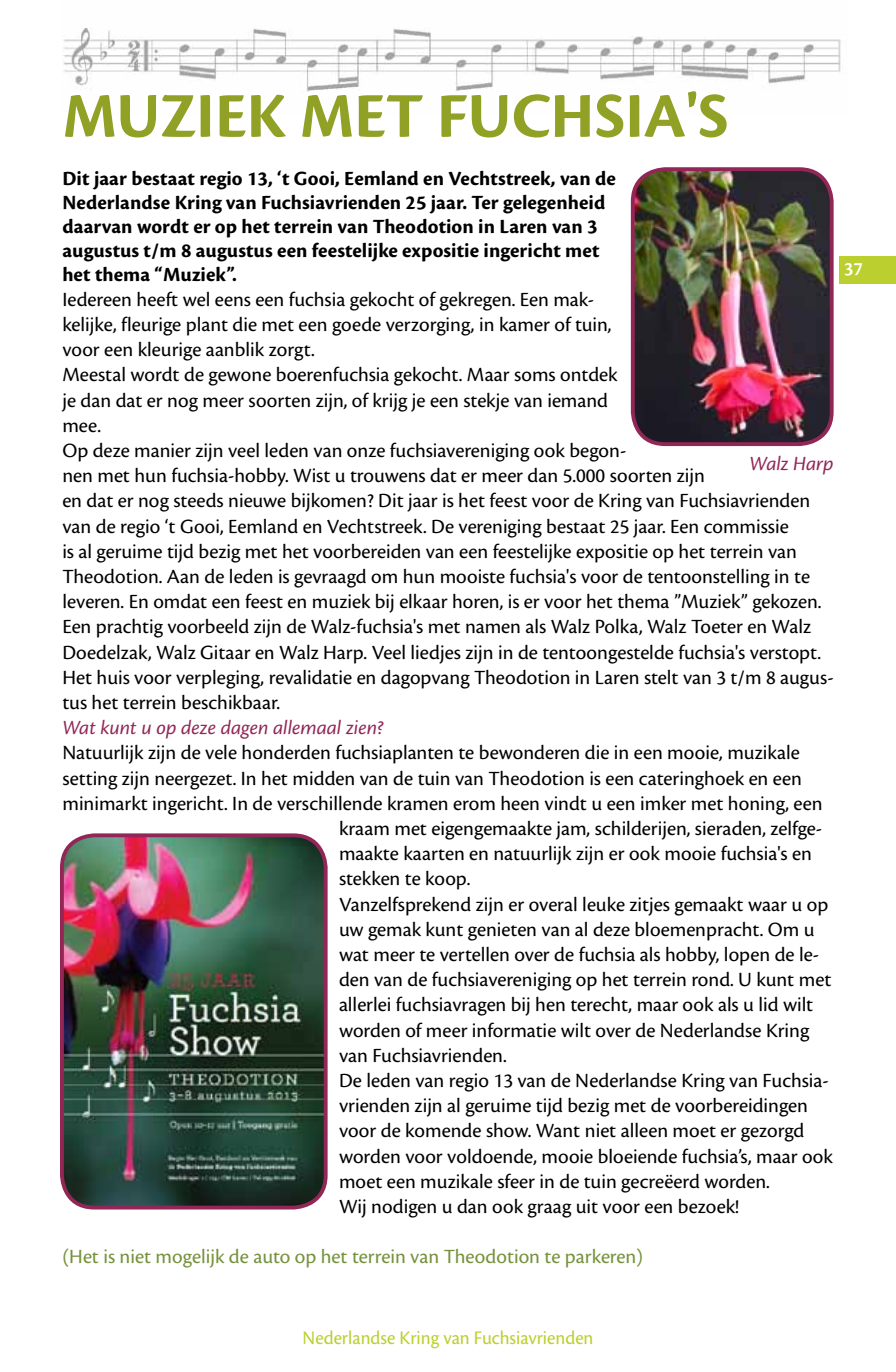
<style>
.page{position:relative;width:896px;height:1372px;background:#fff}
.page>*{position:absolute;margin:0;border:0;box-sizing:border-box;transform-origin:0 0}
.t1{font:700 66px "Cronos Pro";color:#90a126}
.t2{font:21px/25.2px "Cronos Pro";color:#000}
.t3{font:700 21px/24px "Cronos Pro";letter-spacing:.005em;color:#000}
.t4{font:21px "Cronos Pro";color:#76923c}
.t5{font:italic 21px "Cronos Pro";letter-spacing:-.005em;color:#922757}
.t6{font:20px "Cronos Pro";color:#bbd02f;scale:.96 1}
.t7{font:600 20px "Cronos Pro";color:#fff;scale:.96 1}
</style>
<div class="page">
<img style="left:62px;top:28px;width:779px;height:59px">
<svg style="left:62px;top:84px;width:228px;height:6px"></svg>
<svg style="left:298px;top:84px;width:129px;height:8px"></svg>
<svg style="left:455px;top:87px;width:36px;height:4px"></svg>
<img style="left:633px;top:169px;width:198px;height:275px">
<div style="left:631px;top:167px;width:202px;height:279px;border:4px solid #922757;border-radius:32px"></div>
<img style="left:62px;top:838px;width:264px;height:370px">
<div style="left:60px;top:833px;width:268px;height:376px;border:4px solid #922757;border-radius:32px"></div>
<div style="left:839px;top:256px;width:57px;height:27px;background:#bbd02f"></div>
<h1 class="t1" style="left:62px;top:78px;width:668px">MUZIEK MET FUCHSIA'S</h1>
<p class="t3" style="left:62px;top:166px;width:555px">Dit jaar bestaat regio 13, ‘t Gooi, Eemland en Vechtstreek, van de Nederlandse Kring van Fuchsiavrienden 25 jaar. Ter gelegenheid daarvan wordt er op het terrein van Theodotion in Laren van 3 augustus t/m 8 augustus een feestelijke expositie ingericht met het thema “Muziek”.</p>
<p class="t2" style="left:62px;top:287px;width:773px">Iedereen heeft wel eens een fuchsia gekocht of gekregen. Een mak-<br>kelijke, fleurige plant die met een goede verzorging, in kamer of tuin,<br>voor een kleurige aanblik zorgt.<br>Meestal wordt de gewone boerenfuchsia gekocht. Maar soms ontdek<br>je dan dat er nog meer soorten zijn, of krijg je een stekje van iemand<br>mee.<br>Op deze manier zijn veel leden van onze fuchsiavereniging ook begon-<br>nen met hun fuchsia-hobby. Wist u trouwens dat er meer dan 5.000 soorten zijn<br>en dat er nog steeds nieuwe bijkomen? Dit jaar is het feest voor de Kring van Fuchsiavrienden van de regio ‘t Gooi, Eemland en Vechtstreek. De vereniging bestaat 25 jaar. Een commissie<br>is al geruime tijd bezig met het voorbereiden van een feestelijke expositie op het terrein van Theodotion. Aan de leden is gevraagd om hun mooiste fuchsia's voor de tentoonstelling in te leveren. En omdat een feest en muziek bij elkaar horen, is er voor het thema ”Muziek” gekozen.<br>Een prachtig voorbeeld zijn de Walz-fuchsia's met namen als Walz Polka, Walz Toeter en Walz Doedelzak, Walz Gitaar en Walz Harp. Veel liedjes zijn in de tentoongestelde fuchsia's verstopt.<br>Het huis voor verpleging, revalidatie en dagopvang Theodotion in Laren stelt van 3 t/m 8 augus&shy;tus het terrein beschikbaar.</p>
<p class="t5" style="left:62px;top:716px;width:323px">Wat kunt u op deze dagen allemaal zien?</p>
<p class="t2" style="left:62px;top:740px;width:739px">Natuurlijk zijn de vele honderden fuchsiaplanten te bewonderen die in een mooie, muzikale</p>
<p class="t2" style="left:62px;top:765px;width:741px">setting zijn neergezet. In het midden van de tuin van Theodotion is een cateringhoek en een</p>
<p class="t2" style="left:62px;top:791px;width:761px">minimarkt ingericht. In de verschillende kramen erom heen vindt u een imker met honing, een</p>
<p class="t2" style="left:339px;top:816px;width:485px">kraam met eigengemaakte jam, schilderijen, sieraden, zelfge-</p>
<p class="t2" style="left:339px;top:841px;width:474px">maakte kaarten en natuurlijk zijn er ook mooie fuchsia's en</p>
<p class="t2" style="left:339px;top:866px;width:132px">stekken te koop.</p>
<p class="t2" style="left:339px;top:891px;width:491px">Vanzelfsprekend zijn er overal leuke zitjes gemaakt waar u op</p>
<p class="t2" style="left:339px;top:917px;width:477px">uw gemak kunt genieten van al deze bloemenpracht. Om u</p>
<p class="t2" style="left:339px;top:942px;width:482px">wat meer te vertellen over de fuchsia als hobby, lopen de le-</p>
<p class="t2" style="left:339px;top:967px;width:494px">den van de fuchsiavereniging op het terrein rond. U kunt met</p>
<p class="t2" style="left:339px;top:992px;width:476px">allerlei fuchsiavragen bij hen terecht, maar ook als u lid wilt</p>
<p class="t2" style="left:339px;top:1017px;width:472px">worden of meer informatie wilt over de Nederlandse Kring</p>
<p class="t2" style="left:339px;top:1043px;width:168px">van Fuchsiavrienden.</p>
<p class="t2" style="left:339px;top:1068px;width:491px">De leden van regio 13 van de Nederlandse Kring van Fuchsia-</p>
<p class="t2" style="left:339px;top:1093px;width:470px">vrienden zijn al geruime tijd bezig met de voorbereidingen</p>
<p class="t2" style="left:339px;top:1118px;width:467px">voor de komende show. Want niet alleen moet er gezorgd</p>
<p class="t2" style="left:339px;top:1143px;width:495px">worden voor voldoende, mooie bloeiende fuchsia’s, maar ook</p>
<p class="t2" style="left:339px;top:1169px;width:431px">moet een muzikale sfeer in de tuin gecreëerd worden.</p>
<p class="t2" style="left:339px;top:1194px;width:401px">Wij nodigen u dan ook graag uit voor een bezoek!</p>
<p class="t4" style="left:62px;top:1245px;width:582px">(Het is niet mogelijk de auto op het terrein van Theodotion te parkeren)</p>
<p class="t5" style="left:749px;top:451px;width:85px">Walz Harp</p>
<p class="t7" style="left:844px;top:258px;width:21px">37</p>
<p class="t6" style="left:303px;top:1326px;width:304px">Nederlandse Kring van Fuchsiavrienden</p>
</div>
